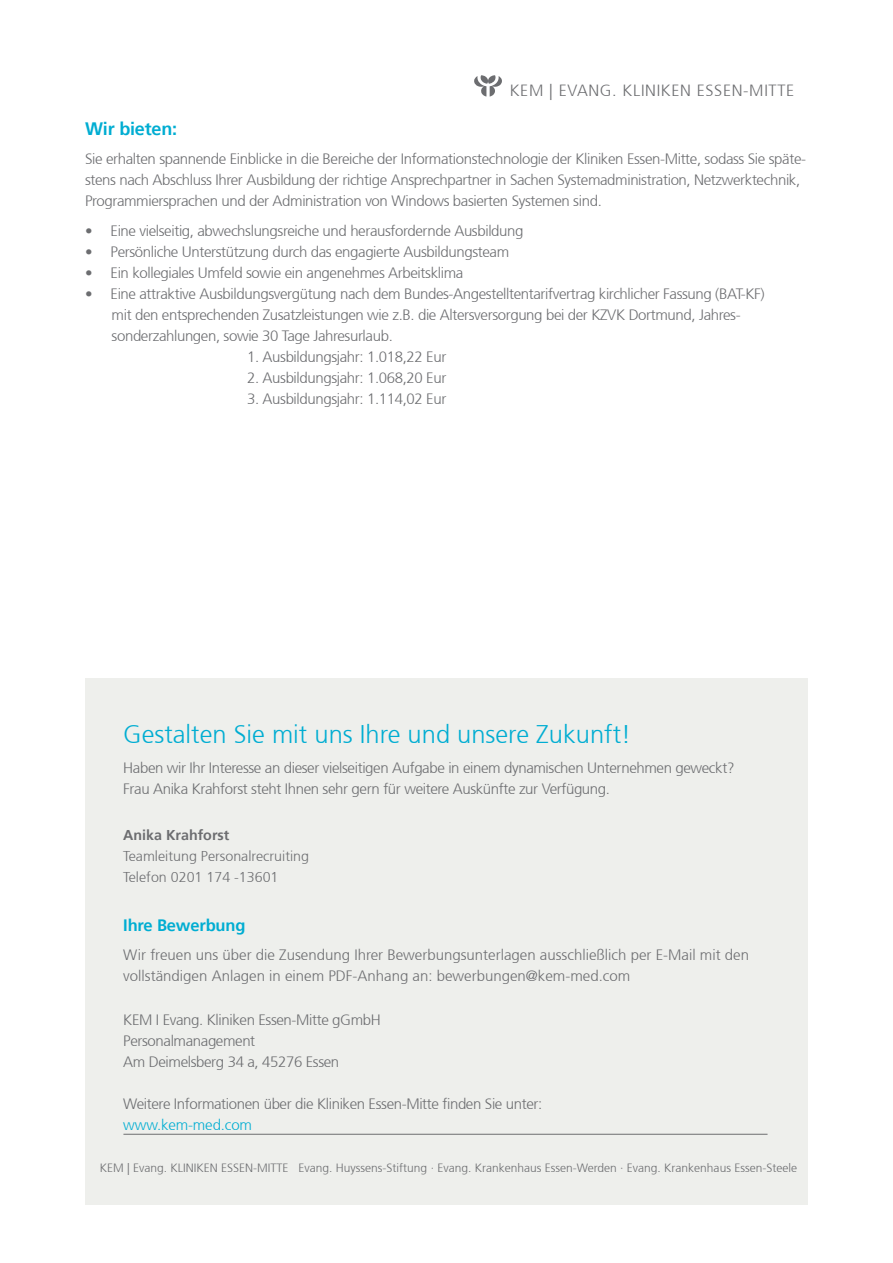
<style>
.page{position:relative;width:893px;height:1263px;background:#fff}
.page>*{position:absolute;margin:0;border:0;box-sizing:border-box;transform-origin:0 0}
.t1{font:300 25.5px "Frutiger 45";color:#00add2}
.t2{font:700 18px "Frutiger 65";letter-spacing:-.01em;color:#00add2}
.t3{font:700 16.5px "Frutiger 65";letter-spacing:-.01em;color:#00add2}
.t4{font:300 16.2px "Frutiger 45";letter-spacing:.04em;color:#6c6d70}
.t5{font:300 15px/21px "Frutiger 45";letter-spacing:-.025em;color:#6c6d70}
.t6{font:300 15px/21px "Frutiger 45";color:#6c6d70}
.t7{font:300 15px "Frutiger 45";letter-spacing:-.01em;color:#00add2}
.t8{font:300 14.25px "Frutiger 45";color:#6c6d70}
.t9{font:700 14.25px "Frutiger 65";color:#6c6d70}
.t10{font:300 12px "Frutiger 45";color:#6c6d70}
</style>
<div class="page">
<div style="left:85px;top:678px;width:723px;height:527px;background:#eeefec"></div>
<hr style="left:123px;top:1134px;width:644px;height:1px;background:#6c6d70">
<svg style="left:474px;top:75px;width:28px;height:22px"></svg>
<p class="t4" style="left:510px;top:81px;width:286px">KEM | EVANG. KLINIKEN ESSEN-MITTE</p>
<p class="t2" style="left:85px;top:118px;width:94px">Wir bieten:</p>
<p class="t5" style="left:85px;top:149px;width:723px">Sie erhalten spannende Einblicke in die Bereiche der Informationstechnologie der Kliniken Essen-Mitte, sodass Sie späte&shy;stens nach Abschluss Ihrer Ausbildung der richtige Ansprechpartner in Sachen Systemadministration, Netzwerktechnik,<br>Programmiersprachen und der Administration von Windows basierten Systemen sind.</p>
<p class="t5" style="left:85px;top:220px;width:440px">• Eine vielseitig, abwechslungsreiche und herausfordernde Ausbildung</p>
<p class="t5" style="left:85px;top:241px;width:426px">• Persönliche Unterstützung durch das engagierte Ausbildungsteam</p>
<p class="t5" style="left:85px;top:262px;width:380px">• Ein kollegiales Umfeld sowie ein angenehmes Arbeitsklima</p>
<p class="t5" style="left:85px;top:283px;width:681px">• Eine attraktive Ausbildungsvergütung nach dem Bundes-Angestelltentarifvertrag kirchlicher Fassung (BAT-KF)</p>
<p class="t5" style="left:112px;top:304px;width:631px">mit den entsprechenden Zusatzleistungen wie z.B. die Altersversorgung bei der KZVK Dortmund, Jahres&shy;sonderzahlungen, sowie 30 Tage Jahresurlaub.</p>
<p class="t5" style="left:247px;top:346px;width:201px">1. Ausbildungsjahr: 1.018,22 Eur</p>
<p class="t5" style="left:247px;top:367px;width:201px">2. Ausbildungsjahr: 1.068,20 Eur</p>
<p class="t5" style="left:247px;top:389px;width:201px">3. Ausbildungsjahr: 1.114,02 Eur</p>
<p class="t1" style="left:123px;top:720px;width:509px">Gestalten Sie mit uns Ihre und unsere Zukunft!</p>
<p class="t5" style="left:123px;top:758px;width:613px">Haben wir Ihr Interesse an dieser vielseitigen Aufgabe in einem dynamischen Unternehmen geweckt?</p>
<p class="t5" style="left:123px;top:779px;width:488px">Frau Anika Krahforst steht Ihnen sehr gern für weitere Auskünfte zur Verfügung.</p>
<p class="t9" style="left:123px;top:827px;width:108px">Anika Krahforst</p>
<p class="t8" style="left:123px;top:848px;width:187px">Teamleitung Personalrecruiting</p>
<p class="t8" style="left:123px;top:869px;width:157px">Telefon 0201 174 -13601</p>
<p class="t3" style="left:123px;top:915px;width:124px">Ihre Bewerbung</p>
<p class="t6" style="left:123px;top:945px;width:627px">Wir freuen uns über die Zusendung Ihrer Bewerbungsunterlagen ausschließlich per E-Mail mit den vollständigen Anlagen in einem PDF-Anhang an: bewerbungen@kem-med.com</p>
<p class="t5" style="left:123px;top:1010px;width:259px">KEM I Evang. Kliniken Essen-Mitte gGmbH</p>
<p class="t5" style="left:123px;top:1031px;width:133px">Personalmanagement</p>
<p class="t5" style="left:123px;top:1052px;width:217px">Am Deimelsberg 34 a, 45276 Essen</p>
<p class="t5" style="left:123px;top:1094px;width:420px">Weitere Informationen über die Kliniken Essen-Mitte finden Sie unter:</p>
<p class="t7" style="left:123px;top:1117px;width:130px">www.kem-med.com</p>
<p class="t10" style="left:100px;top:1161px;width:699px">KEM | Evang. KLINIKEN ESSEN-MITTE Evang. Huyssens-Stiftung · Evang. Krankenhaus Essen-Werden · Evang. Krankenhaus Essen-Steele</p>
</div>
